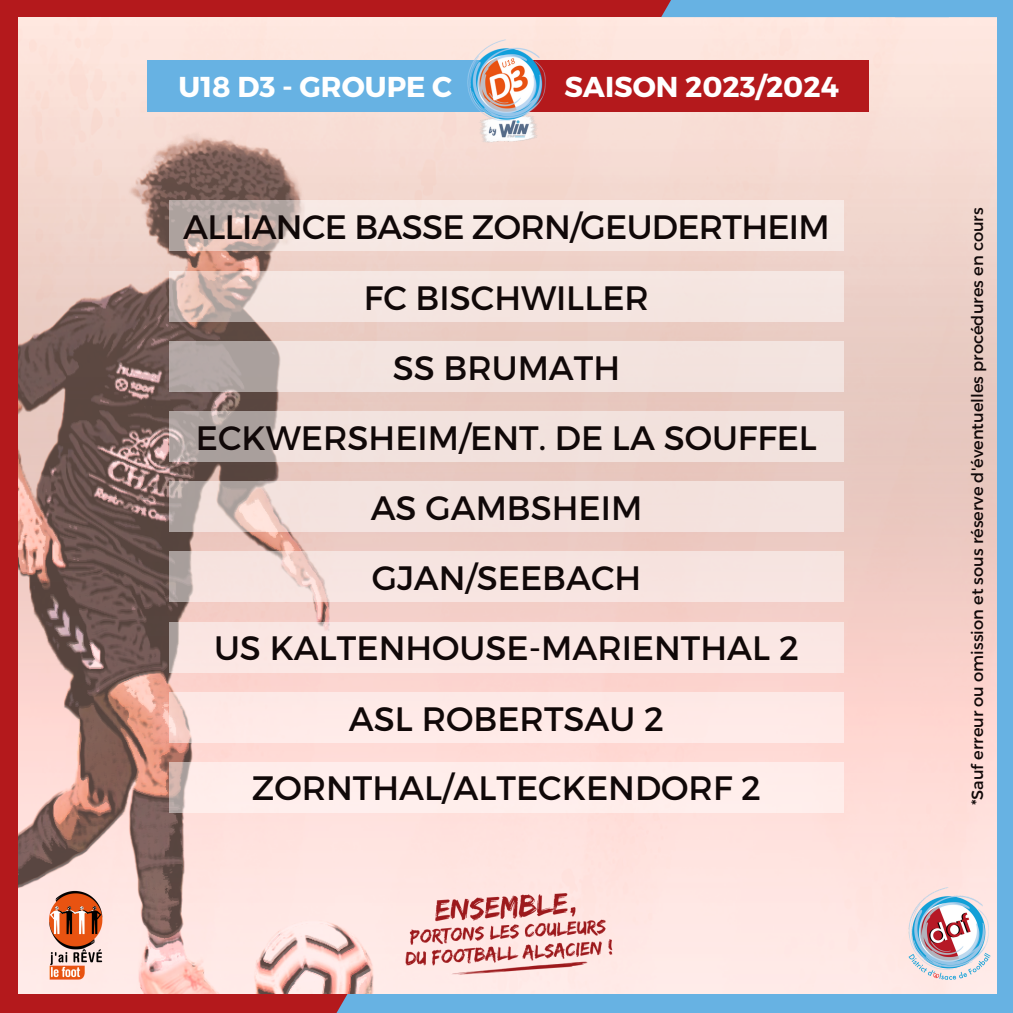
<style>
.page{position:relative;width:1013px;height:1013px;background:#fff}
.page>*{position:absolute;margin:0;border:0;box-sizing:border-box;transform-origin:0 0}
.t1{font:33.75px "Montserrat";color:#100808}
.t2{font:33.75px "Montserrat";letter-spacing:-.02em;color:#100808}
.t3{font:700 28.75px "Montserrat";color:#fff}
.t4{font:16.25px "Montserrat";color:#100808}
</style>
<div class="page">
<img style="left:19px;top:17px;width:978px;height:977px">
<div style="left:997px;top:0;width:15px;height:1012px;background:#67b2e3"></div>
<div style="left:171px;top:994px;width:841px;height:18px;background:#67b2e3"></div>
<div style="left:0;top:0;width:892px;height:17px;background:#b4191c"></div>
<div style="left:661px;top:0;width:287px;height:17px;background:#67b2e3"></div>
<div style="left:895px;top:0;width:117px;height:17px;background:#67b2e3"></div>
<div style="left:0;top:0;width:18px;height:1012px;background:#b4191c"></div>
<div style="left:181px;top:994px;width:166px;height:18px;background:#b4191c"></div>
<div style="left:0;top:994px;width:275px;height:18px;background:#b4191c"></div>
<img style="left:907px;top:886px;width:83px;height:96px">
<img style="left:392px;top:888px;width:221px;height:91px">
<img style="left:44px;top:887px;width:63px;height:95px">
<div style="left:147px;top:61px;width:356px;height:51px;background:#67b2e3"></div>
<div style="left:506px;top:61px;width:363px;height:51px;background:#b4191c"></div>
<img style="left:465px;top:39px;width:83px;height:105px">
<svg style="left:169px;top:200px;width:674px;height:51px;fill:#f7e8e4"></svg>
<svg style="left:169px;top:271px;width:674px;height:51px;fill:#f4e5e0"></svg>
<svg style="left:169px;top:341px;width:674px;height:51px;fill:#f3e3de"></svg>
<svg style="left:169px;top:411px;width:674px;height:51px;fill:#f2e2dd"></svg>
<svg style="left:169px;top:481px;width:674px;height:51px;fill:#f3e2de"></svg>
<div style="left:169px;top:551px;width:674px;height:51px;background:#f7e4e0"></div>
<div style="left:169px;top:621px;width:674px;height:51px;background:#fbe7e4"></div>
<div style="left:169px;top:691px;width:674px;height:51px;background:#ffeae7"></div>
<div style="left:169px;top:761px;width:674px;height:51px;background:#ffedeb"></div>
<p class="t3" style="left:179px;top:68px;width:275px">U18 D3 - GROUPE C</p>
<p class="t3" style="left:564px;top:68px;width:276px">SAISON 2023/2024</p>
<p class="t2" style="left:183px;top:205px;width:648px">ALLIANCE BASSE ZORN/GEUDERTHEIM</p>
<p class="t1" style="left:364px;top:275px;width:286px">FC BISCHWILLER</p>
<p class="t1" style="left:393px;top:346px;width:229px">SS BRUMATH</p>
<p class="t1" style="left:196px;top:416px;width:622px">ECKWERSHEIM/ENT. DE LA SOUFFEL</p>
<p class="t1" style="left:371px;top:486px;width:273px">AS GAMBSHEIM</p>
<p class="t1" style="left:371px;top:556px;width:271px">GJAN/SEEBACH</p>
<p class="t1" style="left:214px;top:626px;width:586px">US KALTENHOUSE-MARIENTHAL 2</p>
<p class="t1" style="left:349px;top:697px;width:316px">ASL ROBERTSAU 2</p>
<p class="t1" style="left:252px;top:766px;width:511px">ZORNTHAL/ALTECKENDORF 2</p>
<p class="t4" style="left:966px;top:805px;width:599px;rotate:-90deg">*Sauf erreur ou omission et sous réserve d'éventuelles procédures en cours</p>
</div>
